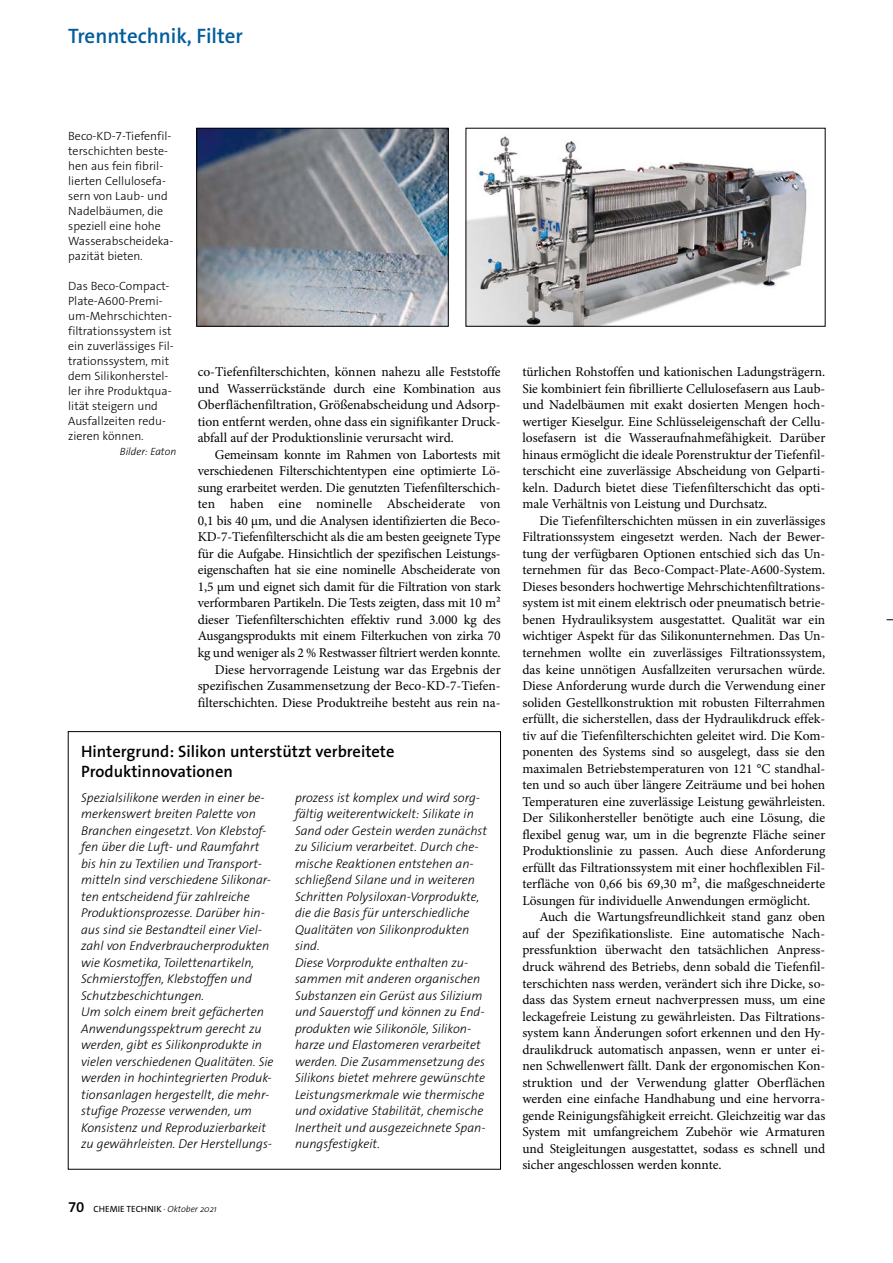
<style>
.page{position:relative;width:893px;height:1263px;background:#fff}
.page>*{position:absolute;margin:0;border:0;box-sizing:border-box;transform-origin:0 0}
.t1{font:600 21px "The Sans Os F";color:#005d9c}
.t2{font:600 16.5px/19.8px "The Sans Os F";color:#000}
.t3{font:13.5px/16.5px "Minion Pro";letter-spacing:-.01em;color:#000;text-align:justify}
.t4{font:italic 300 12.75px/16.5px "The Sans Os F";color:#000}
.t5{font:300 12px/15px "The Sans Os F";color:#000}
.t6{font:italic 300 10.5px "The Sans Os F";color:#000}
.t7{font:9px "The Sans Os F";color:#000}
.s1{font-weight:600;font-size:15px}
.s2{font-weight:300;font-style:italic}
</style>
<div class="page">
<img style="left:199px;top:130px;width:247px;height:194px">
<img style="left:468px;top:136px;width:339px;height:188px">
<h1 class="t1" style="left:68px;top:22px;width:177px">Trenntechnik, Filter</h1>
<p class="t5" style="left:68px;top:129px;width:107px">Beco-KD-7-Tiefenfil&shy;terschichten beste&shy;hen aus fein fibril&shy;lierten Cellulosefa&shy;sern von Laub- und<br>Nadelbäumen, die speziell eine hohe<br>Wasserabscheideka&shy;pazität bieten.</p>
<p class="t5" style="left:68px;top:279px;width:107px">Das Beco-Compact-<br>Plate-A600-Premi&shy;um-Mehrschichten&shy;filtrationssystem ist ein zuverlässiges Fil&shy;trationssystem, mit dem Silikonherstel&shy;ler ihre Produktqua&shy;lität steigern und<br>Ausfallzeiten redu&shy;zieren können.</p>
<p class="t6" style="left:120px;top:445px;width:58px">Bilder: Eaton</p>
<p class="t3" style="left:198px;top:363px;width:304px">co-Tiefenfilterschichten, können nahezu alle Feststoffe und Wasserrückstände durch eine Kombination aus Oberflächenfiltration, Größenabscheidung und Adsorp&shy;tion entfernt werden, ohne dass ein signifikanter Druck&shy;abfall auf der Produktionslinie verursacht wird.</p>
<p class="t3" style="left:198px;top:446px;width:305px;text-align:right">Gemeinsam konnte im Rahmen von Labortests mit verschiedenen Filterschichtentypen eine optimierte Lö&shy;sung erarbeitet werden. Die genutzten Tiefenfilterschich&shy;ten haben eine nominelle Abscheiderate von 0,1 bis 40 µm, und die Analysen identifizierten die Beco-KD-7-Tiefenfilterschicht als die am besten geeignete Type für die Aufgabe. Hinsichtlich der spezifischen Leistungs&shy;eigenschaften hat sie eine nominelle Abscheiderate von 1,5 µm und eignet sich damit für die Filtration von stark verformbaren Partikeln. Die Tests zeigten, dass mit 10 m² dieser Tiefenfilterschichten effektiv rund 3.000 kg des Ausgangsprodukts mit einem Filterkuchen von zirka 70 kg und weniger als 2 % Restwasser filtriert werden konnte.<br>Diese hervorragende Leistung war das Ergebnis der spezifischen Zusammensetzung der Beco-KD-7-Tiefen&shy;filterschichten. Diese Produktreihe besteht aus rein na-</p>
<p class="t2" style="left:81px;top:741px;width:315px">Hintergrund: Silikon unterstützt verbreitete<br>Produktinnovationen</p>
<p class="t4" style="left:81px;top:789px;width:194px">Spezialsilikone werden in einer be&shy;merkenswert breiten Palette von Branchen eingesetzt. Von Klebstof&shy;fen über die Luft- und Raumfahrt bis hin zu Textilien und Transport&shy;mitteln sind verschiedene Silikonar&shy;ten entscheidend für zahlreiche Produktionsprozesse. Darüber hin&shy;aus sind sie Bestandteil einer Viel&shy;zahl von Endverbraucherprodukten wie Kosmetika, Toilettenartikeln, Schmierstoffen, Klebstoffen und Schutzbeschichtungen.<br>Um solch einem breit gefächerten Anwendungsspektrum gerecht zu werden, gibt es Silikonprodukte in vielen verschiedenen Qualitäten. Sie werden in hochintegrierten Produk&shy;tionsanlagen hergestellt, die mehr&shy;stufige Prozesse verwenden, um Konsistenz und Reproduzierbarkeit zu gewährleisten. Der Herstellungs-</p>
<p class="t4" style="left:295px;top:789px;width:194px">prozess ist komplex und wird sorg&shy;fältig weiterentwickelt: Silikate in Sand oder Gestein werden zunächst zu Silicium verarbeitet. Durch che&shy;mische Reaktionen entstehen an&shy;schließend Silane und in weiteren Schritten Polysiloxan-Vorprodukte, die die Basis für unterschiedliche Qualitäten von Silikonprodukten sind.<br>Diese Vorprodukte enthalten zu&shy;sammen mit anderen organischen Substanzen ein Gerüst aus Silizium und Sauerstoff und können zu End&shy;produkten wie Silikonöle, Silikon&shy;harze und Elastomeren verarbeitet werden. Die Zusammensetzung des Silikons bietet mehrere gewünschte Leistungsmerkmale wie thermische und oxidative Stabilität, chemische Inertheit und ausgezeichnete Span&shy;nungsfestigkeit.</p>
<p class="t7" style="left:68px;top:1203px;width:150px"><span class="s1">70</span> CHEMIE TECHNIK <span class="s2">· Oktober 2021</span></p>
<p class="t3" style="left:522px;top:363px;width:305px">türlichen Rohstoffen und kationischen Ladungsträgern.<br>Sie kombiniert fein fibrillierte Cellulosefasern aus Laub&shy;und Nadelbäumen mit exakt dosierten Mengen hoch&shy;wertiger Kieselgur. Eine Schlüsseleigenschaft der Cellu&shy;losefasern ist die Wasseraufnahmefähigkeit. Darüber hinaus ermöglicht die ideale Porenstruktur der Tiefenfil&shy;terschicht eine zuverlässige Abscheidung von Gelparti&shy;keln. Dadurch bietet diese Tiefenfilterschicht das opti&shy;male Verhältnis von Leistung und Durchsatz.</p>
<p class="t3" style="left:522px;top:512px;width:304px;text-indent:17px">Die Tiefenfilterschichten müssen in ein zuverlässiges Filtrationssystem eingesetzt werden. Nach der Bewer&shy;tung der verfügbaren Optionen entschied sich das Un&shy;ternehmen für das Beco-Compact-Plate-A600-System.<br>Dieses besonders hochwertige Mehrschichtenfiltrations&shy;system ist mit einem elektrisch oder pneumatisch betrie&shy;benen Hydrauliksystem ausgestattet. Qualität war ein wichtiger Aspekt für das Silikonunternehmen. Das Un&shy;ternehmen wollte ein zuverlässiges Filtrationssystem, das keine unnötigen Ausfallzeiten verursachen würde.<br>Diese Anforderung wurde durch die Verwendung einer soliden Gestellkonstruktion mit robusten Filterrahmen erfüllt, die sicherstellen, dass der Hydraulikdruck effek&shy;tiv auf die Tiefenfilterschichten geleitet wird. Die Kom&shy;ponenten des Systems sind so ausgelegt, dass sie den maximalen Betriebstemperaturen von 121 °C standhal&shy;ten und so auch über längere Zeiträume und bei hohen Temperaturen eine zuverlässige Leistung gewährleisten.<br>Der Silikonhersteller benötigte auch eine Lösung, die flexibel genug war, um in die begrenzte Fläche seiner Produktionslinie zu passen. Auch diese Anforderung erfüllt das Filtrationssystem mit einer hochflexiblen Fil&shy;terfläche von 0,66 bis 69,30 m², die maßgeschneiderte Lösungen für individuelle Anwendungen ermöglicht.</p>
<p class="t3" style="left:522px;top:909px;width:305px;text-indent:17px">Auch die Wartungsfreundlichkeit stand ganz oben auf der Spezifikationsliste. Eine automatische Nach&shy;pressfunktion überwacht den tatsächlichen Anpress&shy;druck während des Betriebs, denn sobald die Tiefenfil&shy;terschichten nass werden, verändert sich ihre Dicke, so&shy;dass das System erneut nachverpressen muss, um eine leckagefreie Leistung zu gewährleisten. Das Filtrations&shy;system kann Änderungen sofort erkennen und den Hy&shy;draulikdruck automatisch anpassen, wenn er unter ei&shy;nen Schwellenwert fällt. Dank der ergonomischen Kon&shy;struktion und der Verwendung glatter Oberflächen werden eine einfache Handhabung und eine hervorra&shy;gende Reinigungsfähigkeit erreicht. Gleichzeitig war das System mit umfangreichem Zubehör wie Armaturen und Steigleitungen ausgestattet, sodass es schnell und sicher angeschlossen werden konnte.</p>
</div>
